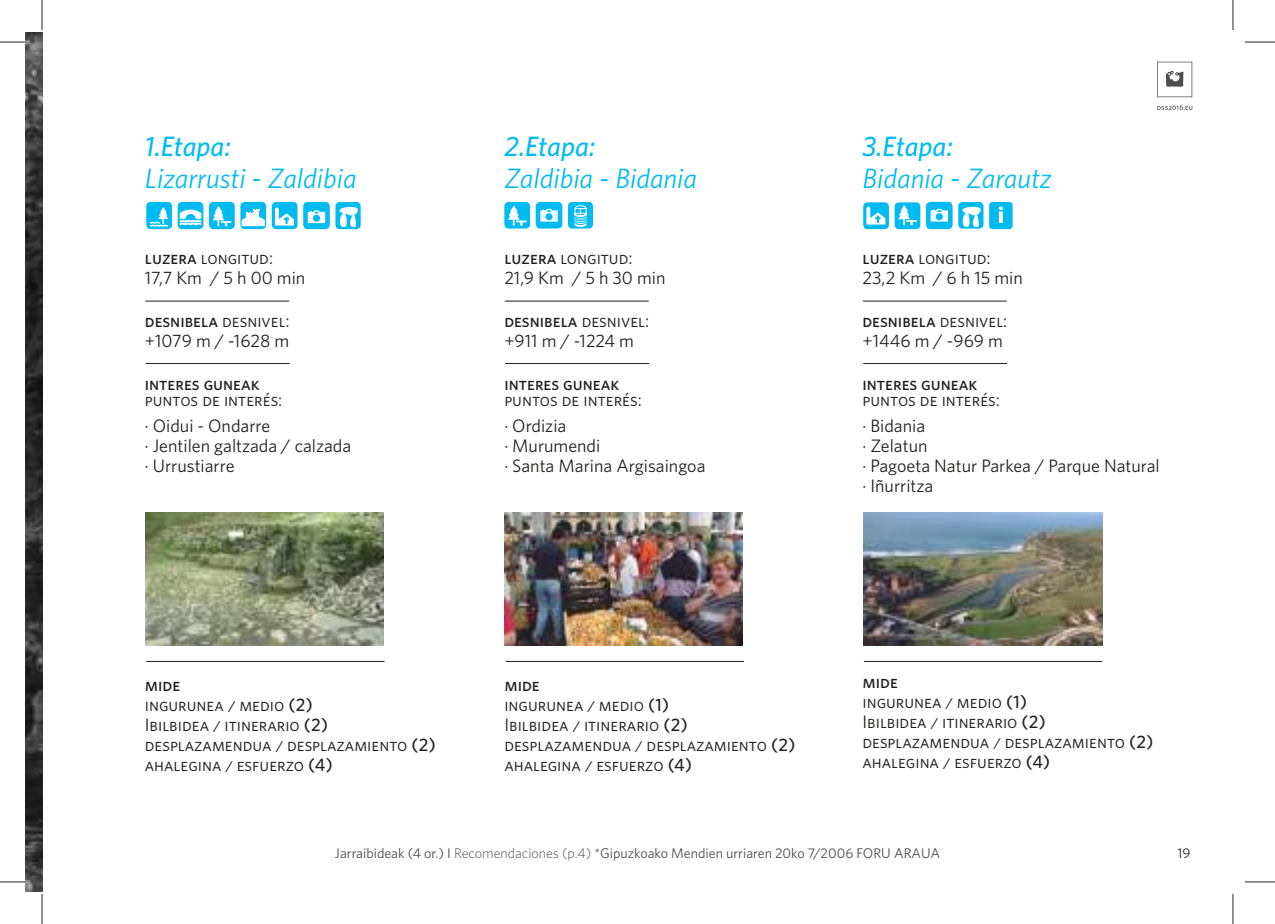
<style>
.page{position:relative;width:1275px;height:924px;background:#fff}
.page>*{position:absolute;margin:0;border:0;box-sizing:border-box;transform-origin:0 0}
.t1{font:italic 28px "Whitney HTF";color:#00bbf2}
.t2{font:italic 500 28px "Whitney HTF";color:#00bbf2}
.t3{font:18px/20px "Whitney HTF Book SC";color:#241f1f}
.t4{font:18px/20px "Whitney HTF";color:#241f1f}
.t5{font:18px "Whitney HTF Medium SC";color:#241f1f}
.t6{font:14px "Whitney HTF";color:#4e4b4c}
.t7{font:14px "Whitney HTF";color:#241f1f}
.s1{font-family:"Whitney HTF Medium SC"}
.s2{font-family:"Whitney HTF Book SC"}
.s3{font-family:"Whitney HTF";font-weight:500}
.s4{font-weight:300}
</style>
<div class="page">
<img style="left:25px;top:32px;width:17px;height:859px">
<svg style="left:1157px;top:104px;width:35px;height:6px"></svg>
<svg style="left:1157px;top:62px;width:35px;height:35px"></svg>
<div style="left:335px;top:202px;width:26px;height:27px;background:#00bbf2;border-radius:4px"></div>
<svg style="left:339px;top:207px;width:19px;height:20px"></svg>
<div style="left:958px;top:202px;width:25px;height:26px;background:#00bbf2;border-radius:4px"></div>
<svg style="left:962px;top:206px;width:18px;height:21px"></svg>
<hr style="left:145px;top:300px;width:144px;height:1px;background:#241f1f">
<hr style="left:505px;top:300px;width:144px;height:1px;background:#241f1f">
<hr style="left:863px;top:300px;width:143px;height:1px;background:#241f1f">
<hr style="left:146px;top:363px;width:143px;height:1px;background:#241f1f">
<hr style="left:505px;top:363px;width:144px;height:1px;background:#241f1f">
<hr style="left:863px;top:363px;width:144px;height:1px;background:#241f1f">
<hr style="left:146px;top:660px;width:238px;height:1px;background:#241f1f">
<hr style="left:506px;top:660px;width:238px;height:1px;background:#241f1f">
<hr style="left:864px;top:660px;width:238px;height:1px;background:#241f1f">
<img style="left:145px;top:512px;width:238px;height:133px">
<img style="left:504px;top:512px;width:238px;height:133px">
<img style="left:864px;top:512px;width:238px;height:133px">
<div style="left:272px;top:202px;width:25px;height:27px;background:#00bbf2;border-radius:4px"></div>
<svg style="left:275px;top:207px;width:19px;height:18px"></svg>
<div style="left:863px;top:202px;width:26px;height:27px;background:#00bbf2;border-radius:4px"></div>
<svg style="left:866px;top:206px;width:19px;height:18px"></svg>
<div style="left:894px;top:202px;width:26px;height:27px;background:#00bbf2;border-radius:4px"></div>
<svg style="left:898px;top:205px;width:18px;height:20px"></svg>
<div style="left:504px;top:202px;width:26px;height:26px;background:#00bbf2;border-radius:4px"></div>
<svg style="left:508px;top:206px;width:18px;height:19px"></svg>
<div style="left:209px;top:202px;width:26px;height:27px;background:#00bbf2;border-radius:4px"></div>
<svg style="left:213px;top:206px;width:18px;height:20px"></svg>
<div style="left:926px;top:202px;width:26px;height:27px;background:#00bbf2;border-radius:4px"></div>
<svg style="left:930px;top:209px;width:18px;height:12px"></svg>
<div style="left:536px;top:202px;width:26px;height:26px;background:#00bbf2;border-radius:4px"></div>
<svg style="left:540px;top:209px;width:18px;height:13px"></svg>
<div style="left:303px;top:202px;width:27px;height:27px;background:#00bbf2;border-radius:4px"></div>
<svg style="left:308px;top:210px;width:17px;height:13px"></svg>
<svg style="left:240px;top:202px;width:26px;height:27px"></svg>
<svg style="left:242px;top:210px;width:23px;height:16px"></svg>
<div style="left:178px;top:202px;width:25px;height:27px;background:#00bbf2;border-radius:4px"></div>
<svg style="left:180px;top:209px;width:21px;height:16px"></svg>
<div style="left:146px;top:202px;width:26px;height:27px;background:#00bbf2;border-radius:4px"></div>
<svg style="left:150px;top:207px;width:18px;height:19px"></svg>
<div style="left:989px;top:202px;width:23px;height:27px;background:#00bbf2;border-radius:3px"></div>
<svg style="left:998px;top:206px;width:5px;height:4px"></svg>
<svg style="left:999px;top:211px;width:4px;height:12px"></svg>
<div style="left:568px;top:202px;width:25px;height:26px;background:#00bbf2;border-radius:4px"></div>
<svg style="left:574px;top:205px;width:13px;height:22px"></svg>
<hr style="left:0;top:41px;width:30px;height:2px;background:#fff">
<hr style="left:0;top:880px;width:30px;height:2px;background:#fff">
<hr style="left:0;top:42px;width:30px;height:1px;background:#241f1f">
<hr style="left:1245px;top:42px;width:30px;height:1px;background:#241f1f">
<hr style="left:0;top:881px;width:30px;height:1px;background:#241f1f">
<hr style="left:1245px;top:881px;width:30px;height:1px;background:#241f1f">
<hr style="left:42px;top:0;width:1px;height:30px;background:#241f1f">
<hr style="left:42px;top:893px;width:1px;height:30px;background:#241f1f">
<hr style="left:1232px;top:0;width:1px;height:30px;background:#241f1f">
<hr style="left:1232px;top:893px;width:1px;height:30px;background:#241f1f">
<h1 class="t2" style="left:145px;top:129px;width:88px">1.Etapa:</h1>
<h1 class="t1" style="left:145px;top:161px;width:213px">Lizarrusti - Zaldibia</h1>
<p class="t3" style="left:145px;top:248px;width:130px"><span class="s1">luzera</span> longitud:</p>
<p class="t4" style="left:145px;top:267px;width:162px">17,7 Km / 5 h 00 min</p>
<p class="t5" style="left:145px;top:310px;width:146px">desnibela <span class="s2">desnivel:</span></p>
<p class="t4" style="left:145px;top:330px;width:146px">+1079 m / -1628 m</p>
<p class="t5" style="left:145px;top:373px;width:116px">interes guneak</p>
<p class="t3" style="left:145px;top:389px;width:139px">puntos de interés:</p>
<p class="t4" style="left:145px;top:415px;width:208px">· Oidui - Ondarre<br>· Jentilen galtzada / calzada · Urrustiarre</p>
<h1 class="t2" style="left:504px;top:129px;width:93px">2.Etapa:</h1>
<h1 class="t1" style="left:504px;top:161px;width:194px">Zaldibia - Bidania</h1>
<p class="t3" style="left:504px;top:248px;width:130px"><span class="s1">luzera</span> longitud:</p>
<p class="t4" style="left:504px;top:267px;width:163px">21,9 Km / 5 h 30 min</p>
<p class="t5" style="left:504px;top:310px;width:146px">desnibela <span class="s2">desnivel:</span></p>
<p class="t4" style="left:504px;top:330px;width:131px">+911 m / -1224 m</p>
<p class="t5" style="left:504px;top:373px;width:116px">interes guneak</p>
<p class="t3" style="left:504px;top:389px;width:139px">puntos de interés:</p>
<p class="t4" style="left:504px;top:415px;width:203px">· Ordizia<br>· Murumendi<br>· Santa Marina Argisaingoa</p>
<h1 class="t2" style="left:862px;top:129px;width:92px">3.Etapa:</h1>
<h1 class="t1" style="left:862px;top:161px;width:191px">Bidania - Zarautz</h1>
<p class="t3" style="left:862px;top:248px;width:130px"><span class="s1">luzera</span> longitud:</p>
<p class="t4" style="left:862px;top:267px;width:162px">23,2 Km / 6 h 15 min</p>
<p class="t5" style="left:862px;top:310px;width:146px">desnibela <span class="s2">desnivel:</span></p>
<p class="t4" style="left:862px;top:330px;width:142px">+1446 m / -969 m</p>
<p class="t5" style="left:862px;top:373px;width:116px">interes guneak</p>
<p class="t3" style="left:862px;top:389px;width:139px">puntos de interés:</p>
<p class="t4" style="left:862px;top:415px;width:299px">· Bidania<br>· Zelatun<br>· Pagoeta Natur Parkea / Parque Natural · Iñurritza</p>
<p class="t5" style="left:145px;top:673px;width:37px">mide</p>
<p class="t3" style="left:145px;top:693px;width:292px">ingurunea / medio <span class="s3">(2)<br></span>Ibilbidea / itinerario <span class="s3">(2) </span>desplazamendua / desplazamiento <span class="s3">(2) </span>ahalegina / esfuerzo <span class="s3">(4)</span></p>
<p class="t5" style="left:504px;top:673px;width:37px">mide</p>
<p class="t3" style="left:504px;top:693px;width:292px">ingurunea / medio <span class="s3">(1)<br></span>Ibilbidea / itinerario <span class="s3">(2) </span>desplazamendua / desplazamiento <span class="s3">(2) </span>ahalegina / esfuerzo <span class="s3">(4)</span></p>
<p class="t5" style="left:862px;top:670px;width:37px">mide</p>
<p class="t3" style="left:862px;top:691px;width:292px">ingurunea / medio <span class="s3">(1)<br></span>Ibilbidea / itinerario <span class="s3">(2) </span>desplazamendua / desplazamiento <span class="s3">(2) </span>ahalegina / esfuerzo <span class="s3">(4)</span></p>
<p class="t6" style="left:335px;top:844px;width:606px">Jarraibideak (4 or.) I <span class="s4">Recomendaciones (p.4)</span> *Gipuzkoako Mendien urriaren 20ko 7/2006 FORU ARAUA</p>
<p class="t7" style="left:1177px;top:844px;width:14px">19</p>
</div>
